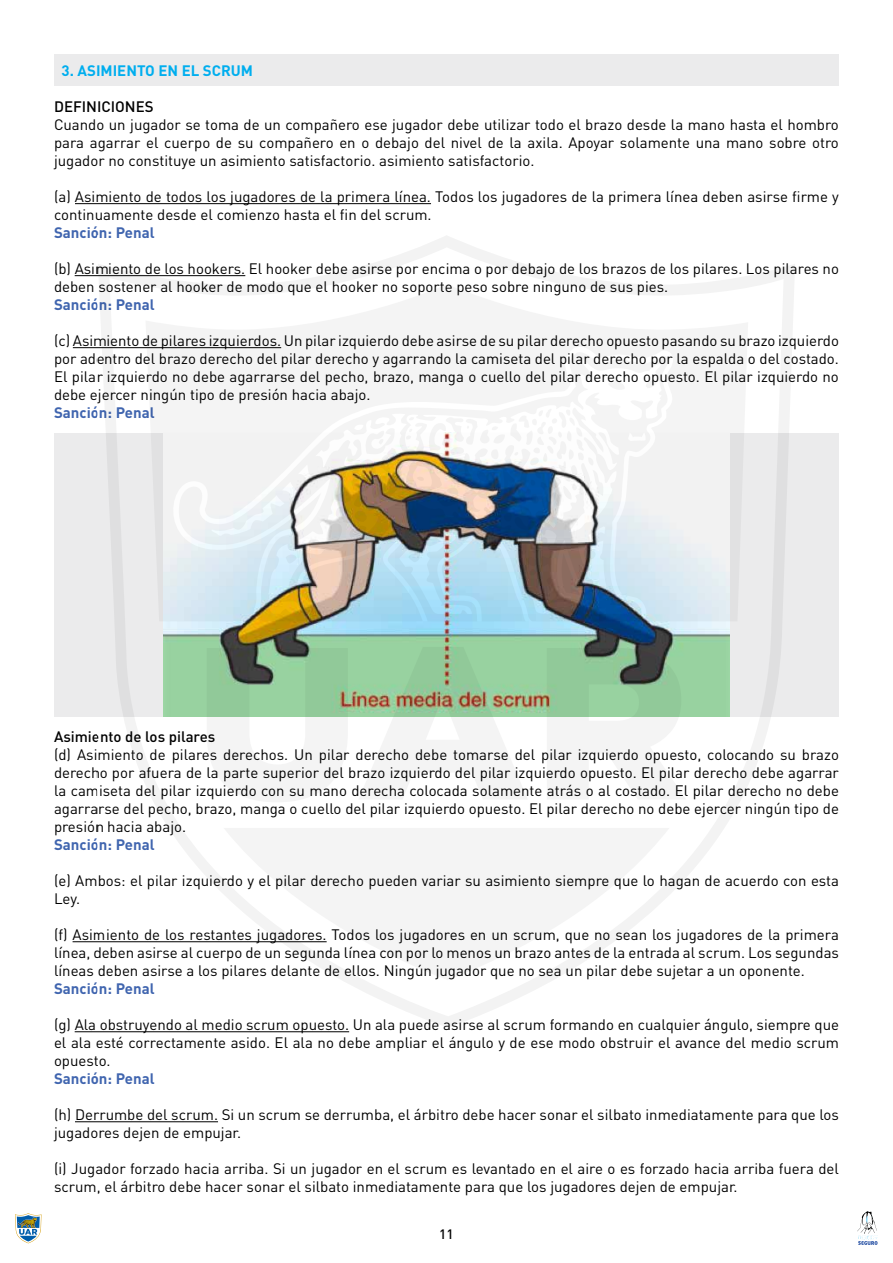
<style>
.page{position:relative;width:893px;height:1263px;background:#fff}
.page>*{position:absolute;margin:0;border:0;box-sizing:border-box;transform-origin:0 0}
.t1{font:15px/18px "DIN Pro";color:#000;text-align:justify}
.t2{font:700 15px "DIN Pro";color:#4065af}
.t3{font:500 15px "DIN Pro";color:#000}
.t4{font:700 15px "DIN Pro";color:#00aeef}
.t5{font:500 13.5px "DIN Pro";color:#000}
</style>
<div class="page">
<div style="left:54px;top:54px;width:785px;height:31px;background:#ebebec"></div>
<hr style="left:75px;top:203px;width:356px;height:1px;background:#000">
<hr style="left:75px;top:275px;width:170px;height:1px;background:#000">
<hr style="left:73px;top:347px;width:208px;height:1px;background:#000">
<hr style="left:73px;top:941px;width:254px;height:1px;background:#000">
<hr style="left:75px;top:1031px;width:274px;height:1px;background:#000">
<hr style="left:75px;top:1121px;width:143px;height:1px;background:#000">
<div style="left:54px;top:433px;width:785px;height:283px;background:#ebebec"></div>
<svg style="left:857px;top:1211px;width:21px;height:34px"></svg>
<svg style="left:15px;top:1213px;width:26px;height:30px"></svg>
<svg style="left:98px;top:236px;width:697px;height:791px"></svg>
<svg style="left:109px;top:247px;width:675px;height:769px"></svg>
<svg style="left:145px;top:284px;width:603px;height:337px;fill:#f4f4f4"></svg>
<svg style="left:224px;top:828px;width:445px;height:152px;fill:#f4f4f4"></svg>
<svg style="left:173px;top:351px;width:496px;height:270px"></svg>
<img style="left:210px;top:359px;width:452px;height:256px">
<svg style="left:207px;top:647px;width:479px;height:155px"></svg>
<p class="t4" style="left:62px;top:60px;width:193px">3. ASIMIENTO EN EL SCRUM</p>
<p class="t3" style="left:54px;top:96px;width:101px">DEFINICIONES</p>
<p class="t1" style="left:54px;top:115px;width:786px">Cuando un jugador se toma de un compañero ese jugador debe utilizar todo el brazo desde la mano hasta el hombro para agarrar el cuerpo de su compañero en o debajo del nivel de la axila. Apoyar solamente una mano sobre otro jugador no constituye un asimiento satisfactorio. asimiento satisfactorio.</p>
<p class="t1" style="left:54px;top:187px;width:786px">(a) Asimiento de todos los jugadores de la primera línea. Todos los jugadores de la primera línea deben asirse firme y continuamente desde el comienzo hasta el fin del scrum.</p>
<p class="t2" style="left:54px;top:222px;width:102px">Sanción: Penal</p>
<p class="t1" style="left:54px;top:259px;width:786px">(b) Asimiento de los hookers. El hooker debe asirse por encima o por debajo de los brazos de los pilares. Los pilares no deben sostener al hooker de modo que el hooker no soporte peso sobre ninguno de sus pies.</p>
<p class="t2" style="left:54px;top:294px;width:102px">Sanción: Penal</p>
<p class="t1" style="left:54px;top:331px;width:786px">(c) Asimiento de pilares izquierdos. Un pilar izquierdo debe asirse de su pilar derecho opuesto pasando su brazo izquierdo por adentro del brazo derecho del pilar derecho y agarrando la camiseta del pilar derecho por la espalda o del costado.<br>El pilar izquierdo no debe agarrarse del pecho, brazo, manga o cuello del pilar derecho opuesto. El pilar izquierdo no debe ejercer ningún tipo de presión hacia abajo.</p>
<p class="t2" style="left:54px;top:402px;width:102px">Sanción: Penal</p>
<p class="t3" style="left:54px;top:726px;width:163px">Asimiento de los pilares</p>
<p class="t1" style="left:54px;top:745px;width:787px">(d) Asimiento de pilares derechos. Un pilar derecho debe tomarse del pilar izquierdo opuesto, colocando su brazo derecho por afuera de la parte superior del brazo izquierdo del pilar izquierdo opuesto. El pilar derecho debe agarrar la camiseta del pilar izquierdo con su mano derecha colocada solamente atrás o al costado. El pilar derecho no debe agarrarse del pecho, brazo, manga o cuello del pilar izquierdo opuesto. El pilar derecho no debe ejercer ningún tipo de presión hacia abajo.</p>
<p class="t2" style="left:54px;top:834px;width:102px">Sanción: Penal</p>
<p class="t1" style="left:54px;top:871px;width:786px">(e) Ambos: el pilar izquierdo y el pilar derecho pueden variar su asimiento siempre que lo hagan de acuerdo con esta<br>Ley.</p>
<p class="t1" style="left:54px;top:925px;width:786px">(f) Asimiento de los restantes jugadores. Todos los jugadores en un scrum, que no sean los jugadores de la primera línea, deben asirse al cuerpo de un segunda línea con por lo menos un brazo antes de la entrada al scrum. Los segundas líneas deben asirse a los pilares delante de ellos. Ningún jugador que no sea un pilar debe sujetar a un oponente.</p>
<p class="t2" style="left:54px;top:978px;width:102px">Sanción: Penal</p>
<p class="t1" style="left:54px;top:1015px;width:787px">(g) Ala obstruyendo al medio scrum opuesto. Un ala puede asirse al scrum formando en cualquier ángulo, siempre que el ala esté correctamente asido. El ala no debe ampliar el ángulo y de ese modo obstruir el avance del medio scrum opuesto.</p>
<p class="t2" style="left:54px;top:1068px;width:102px">Sanción: Penal</p>
<p class="t1" style="left:54px;top:1105px;width:786px">(h) Derrumbe del scrum. Si un scrum se derrumba, el árbitro debe hacer sonar el silbato inmediatamente para que los jugadores dejen de empujar.</p>
<p class="t1" style="left:54px;top:1159px;width:786px">(i) Jugador forzado hacia arriba. Si un jugador en el scrum es levantado en el aire o es forzado hacia arriba fuera del scrum, el árbitro debe hacer sonar el silbato inmediatamente para que los jugadores dejen de empujar.</p>
<p class="t5" style="left:439px;top:1224px;width:16px">11</p>
</div>
